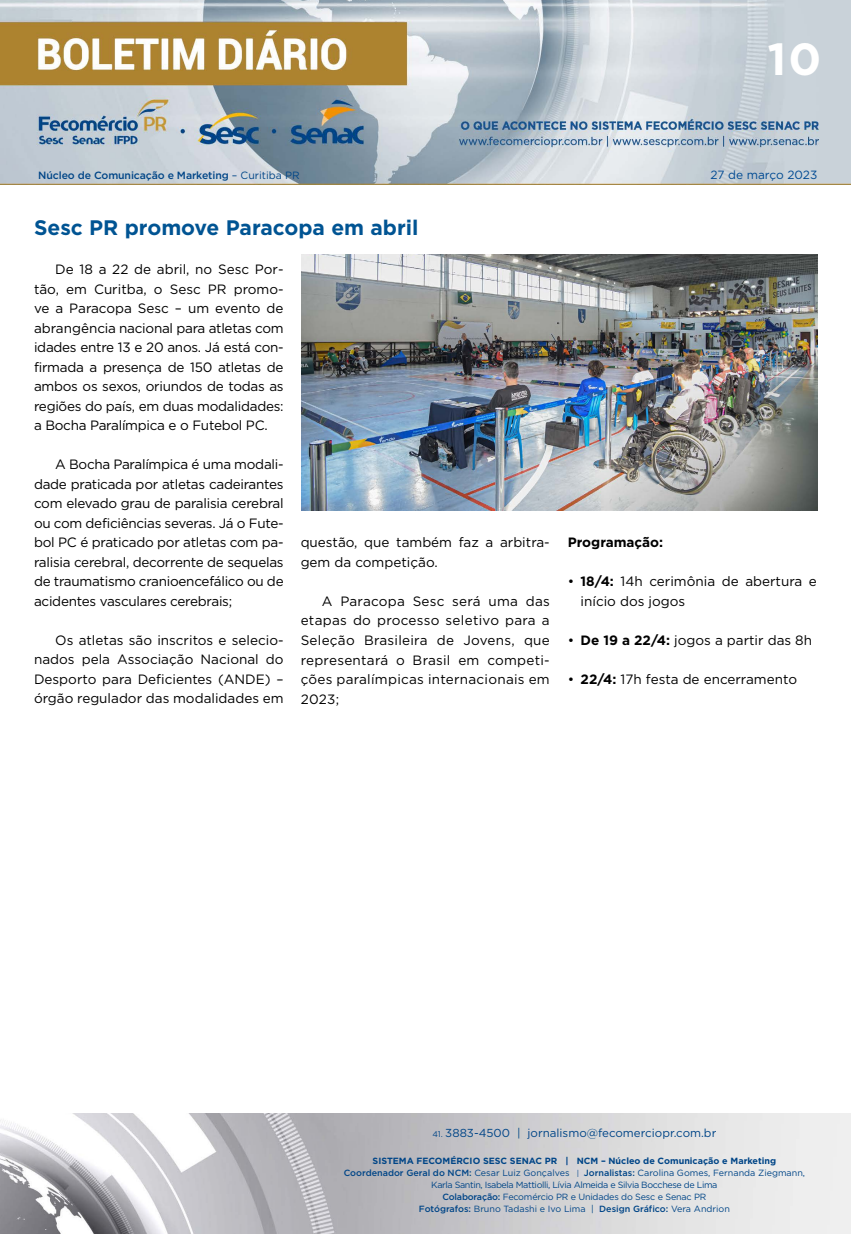
<style>
.page{position:relative;width:851px;height:1234px;background:#fff}
.page>*{position:absolute;margin:0;border:0;box-sizing:border-box;transform-origin:0 0}
.t1{font:700 45px "Gotham";color:#fff}
.t2{font:700 21px "Gotham";color:#005493}
.t3{font:13.5px/19.5px "Gotham";color:#000;text-align:justify}
.t4{font:700 13.5px "Gotham";color:#000}
.t5{font:11.85px "Gotham";color:#004a93}
.t6{font:11.55px "Gotham";color:#004587}
.t7{font:500 10.5px "Gotham";letter-spacing:-.01em;color:#004587}
.t8{font:9px/12px "Gotham";letter-spacing:-.02em;color:#004587;text-align:center}
.s1{font-weight:400}
.s2{font-weight:700}
.s3{font-size:8.25px}
.s4{font-weight:500}
.s5{font-size:7.65px}
</style>
<div class="page">
<img style="left:0;top:0;width:850px;height:184px">
<img style="left:0;top:1113px;width:850px;height:120px">
<img style="left:301px;top:254px;width:516px;height:256px">
<h1 class="t1" style="left:767px;top:29px;width:55px">10</h1>
<p class="t7" style="left:38px;top:168px;width:263px">Núcleo de Comunicação e Marketing <span class="s1">– Curitiba PR</span></p>
<p class="t5" style="left:710px;top:167px;width:108px">27 de março 2023</p>
<h2 class="t2" style="left:34px;top:214px;width:386px">Sesc PR promove Paracopa em abril</h2>
<p class="t3" style="left:34px;top:259px;width:251px;text-indent:21px">De 18 a 22 de abril, no Sesc Por&shy;tão, em Curitba, o Sesc PR promo&shy;ve a Paracopa Sesc – um evento de abrangência nacional para atletas com idades entre 13 e 20 anos. Já está con&shy;firmada a presença de 150 atletas de ambos os sexos, oriundos de todas as regiões do país, em duas modalidades: a Bocha Paralímpica e o Futebol PC.</p>
<p class="t3" style="left:34px;top:454px;width:251px;text-indent:21px">A Bocha Paralímpica é uma modali&shy;dade praticada por atletas cadeirantes com elevado grau de paralisia cerebral ou com deficiências severas. Já o Fute&shy;bol PC é praticado por atletas com pa&shy;ralisia cerebral, decorrente de sequelas de traumatismo cranioencefálico ou de acidentes vasculares cerebrais;</p>
<p class="t3" style="left:34px;top:630px;width:251px;text-indent:21px">Os atletas são inscritos e selecio&shy;nados pela Associação Nacional do Desporto para Deficientes (ANDE) – órgão regulador das modalidades em</p>
<p class="t3" style="left:300px;top:532px;width:250px">questão, que também faz a arbitra&shy;gem da competição.</p>
<p class="t3" style="left:300px;top:591px;width:250px;text-indent:21px">A Paracopa Sesc será uma das etapas do processo seletivo para a Seleção Brasileira de Jovens, que representará o Brasil em competi&shy;ções paralímpicas internacionais em 2023;</p>
<p class="t4" style="left:567px;top:533px;width:97px">Programação:</p>
<p class="t3" style="left:580px;top:571px;width:238px;text-indent:-13px">• <span class="s2">18/4:</span> 14h cerimônia de abertura e início dos jogos</p>
<p class="t3" style="left:567px;top:630px;width:246px">• <span class="s2">De 19 a 22/4:</span> jogos a partir das 8h</p>
<p class="t3" style="left:567px;top:669px;width:231px">• <span class="s2">22/4:</span> 17h festa de encerramento</p>
<p class="t6" style="left:432px;top:1125px;width:285px"><span class="s3">41.</span> 3883-4500 | jornalismo@fecomerciopr.com.br</p>
<p class="t8" style="left:343px;top:1154px;width:463px"><span class="s2">SISTEMA FECOMÉRCIO SESC SENAC PR | NCM – Núcleo de Comunicação e Marketing </span><span class="s4">Coordenador Geral do NCM:</span> Cesar Luiz Gonçalves <span class="s5">|</span> <span class="s4">Jornalistas:</span> Carolina Gomes, Fernanda Ziegmann, Karla Santin, Isabela Mattiolli, Lívia Almeida e Silvia Bocchese de Lima<br><span class="s4">Colaboração:</span> Fecomércio PR e Unidades do Sesc e Senac PR<br><span class="s4">Fotógrafos:</span> Bruno Tadashi e Ivo Lima | <span class="s4">Design Gráfico:</span> Vera Andrion</p>
</div>
